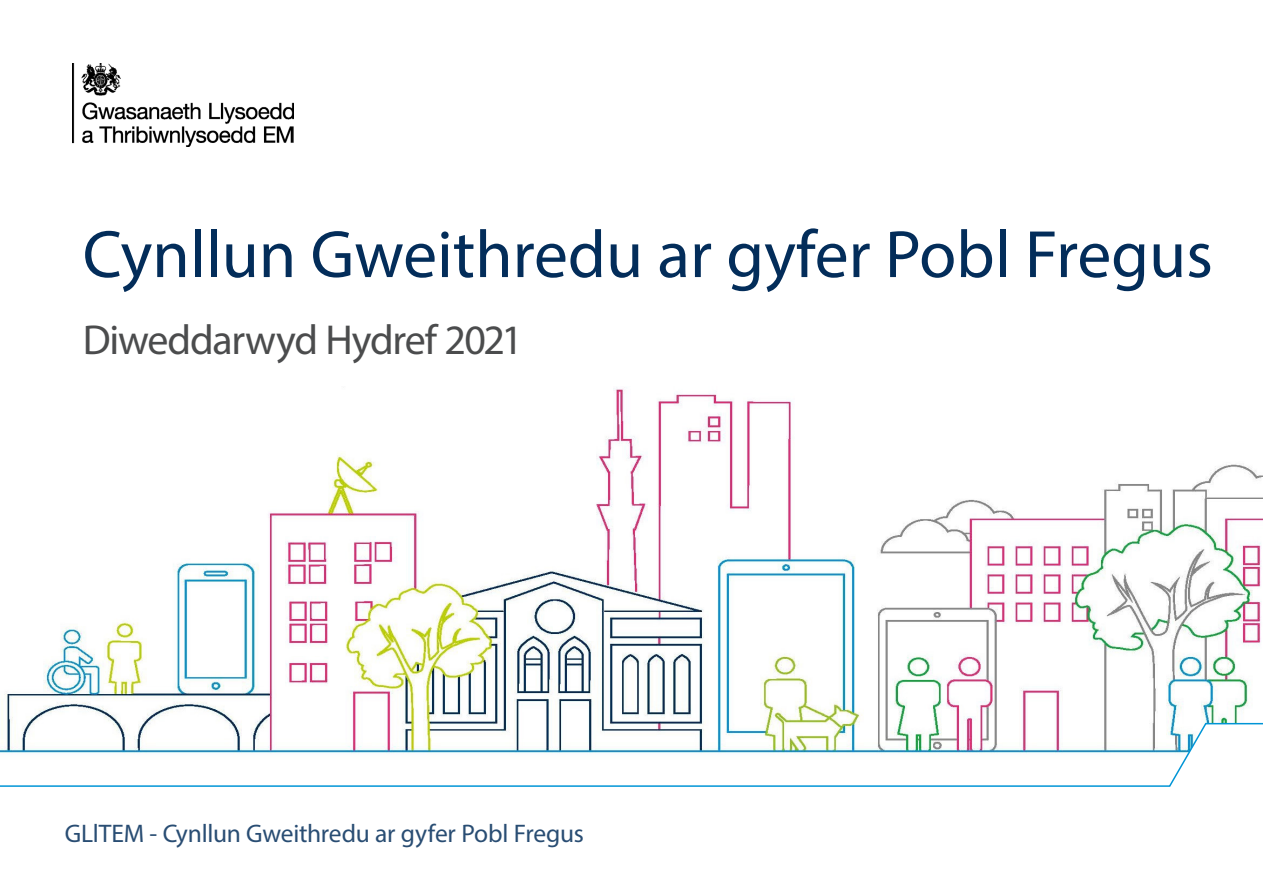
<style>
.page{position:relative;width:1263px;height:893px;background:#fff}
.page>*{position:absolute;margin:0;border:0;box-sizing:border-box;transform-origin:0 0}
.Contents_bold{font:67.5px "Myriad Pro";color:#032d5a}
.t1{font:42px "Myriad Pro";letter-spacing:-.03em;color:#4b4c4d}
.Contents_bold-2{font:25.5px "Myriad Pro";letter-spacing:-.01em;color:#294d73}
</style>
<div class="page">
<img style="left:4px;top:388px;width:1259px;height:334px">
<svg style="left:0;top:722px;width:1263px;height:65px"></svg>
<img style="left:72px;top:63px;width:221px;height:84px">
<p class="Contents_bold" style="left:83px;top:213px;width:1132px">Cynllun Gweithredu ar gyfer Pobl Fregus</p>
<p class="t1" style="left:83px;top:314px;width:442px">Diweddarwyd Hydref 2021</p>
<p class="Contents_bold-2" style="left:65px;top:818px;width:520px">GLlTEM - Cynllun Gweithredu ar gyfer Pobl Fregus</p>
</div>
